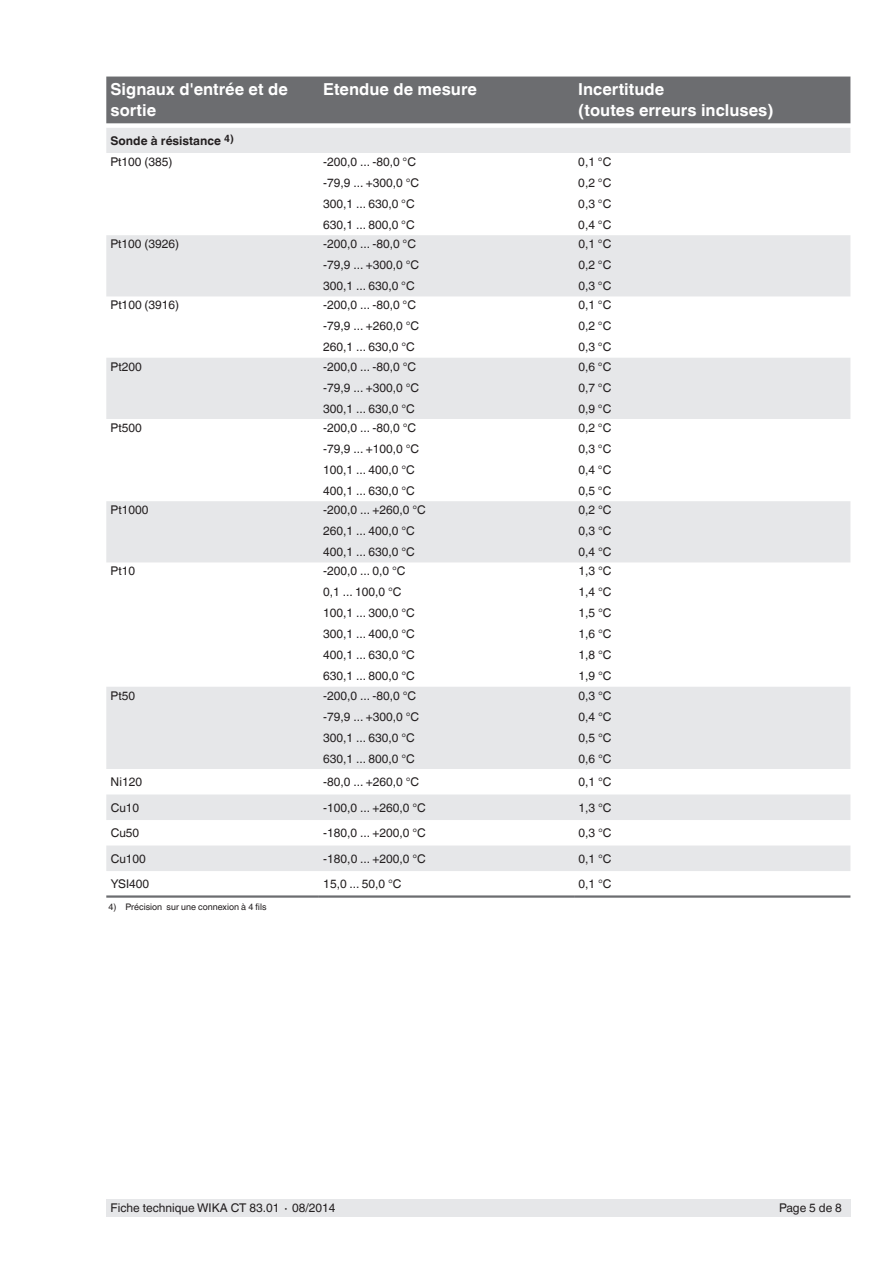
<style>
.page{position:relative;width:893px;height:1263px;background:#fff}
.page>*{position:absolute;margin:0;border:0;box-sizing:border-box;transform-origin:0 0}
.t1{font:700 16.5px/21px "Helvetica World";color:#fff}
.t2{font:12px/21px "Helvetica World";color:#231f20}
.t3{font:700 12px/21.3px "Helvetica World";color:#231f20}
.t4{font:9px "Helvetica World";color:#231f20}
.s1{font-weight:400}
</style>
<div class="page">
<div style="left:106px;top:1199px;width:744px;height:17px;background:#e6e7e9"></div>
<div style="left:106px;top:77px;width:744px;height:46px;background:#6c6d70"></div>
<svg style="left:106px;top:128px;width:744px;height:743px"></svg>
<hr style="left:106px;top:895px;width:213px;height:3px;background:#6c6d70">
<hr style="left:319px;top:895px;width:255px;height:3px;background:#6c6d70">
<hr style="left:574px;top:895px;width:276px;height:3px;background:#6c6d70">
<h1 class="t1" style="left:111px;top:79px;width:179px">Signaux d'entrée et de sortie</h1>
<h1 class="t1" style="left:323px;top:79px;width:155px">Etendue de mesure</h1>
<h1 class="t1" style="left:578px;top:79px;width:197px">Incertitude<br>(toutes erreurs incluses)</h1>
<p class="t3" style="left:111px;top:130px;width:125px">Sonde à résistance <sup>4)<br></sup><span class="s1">Pt100 (385)</span></p>
<p class="t2" style="left:323px;top:151px;width:97px">-200,0 ... -80,0 °C -79,9 ... +300,0 °C<br>300,1 ... 630,0 °C<br>630,1 ... 800,0 °C</p>
<p class="t2" style="left:578px;top:151px;width:35px;text-align:justify">0,1 °C 0,2 °C 0,3 °C 0,4 °C</p>
<p class="t2" style="left:111px;top:233px;width:70px">Pt100 (3926)</p>
<p class="t2" style="left:323px;top:233px;width:97px">-200,0 ... -80,0 °C -79,9 ... +300,0 °C<br>300,1 ... 630,0 °C</p>
<p class="t2" style="left:578px;top:233px;width:35px;text-align:justify">0,1 °C 0,2 °C 0,3 °C</p>
<p class="t2" style="left:111px;top:295px;width:70px">Pt100 (3916)</p>
<p class="t2" style="left:323px;top:295px;width:97px">-200,0 ... -80,0 °C -79,9 ... +260,0 °C<br>260,1 ... 630,0 °C</p>
<p class="t2" style="left:578px;top:295px;width:35px;text-align:justify">0,1 °C 0,2 °C 0,3 °C</p>
<p class="t2" style="left:111px;top:356px;width:33px">Pt200</p>
<p class="t2" style="left:323px;top:356px;width:97px">-200,0 ... -80,0 °C -79,9 ... +300,0 °C<br>300,1 ... 630,0 °C</p>
<p class="t2" style="left:578px;top:356px;width:35px;text-align:justify">0,6 °C 0,7 °C 0,9 °C</p>
<p class="t2" style="left:111px;top:417px;width:33px">Pt500</p>
<p class="t2" style="left:323px;top:417px;width:97px">-200,0 ... -80,0 °C -79,9 ... +100,0 °C<br>100,1 ... 400,0 °C<br>400,1 ... 630,0 °C</p>
<p class="t2" style="left:578px;top:417px;width:35px;text-align:justify">0,2 °C 0,3 °C 0,4 °C 0,5 °C</p>
<p class="t2" style="left:111px;top:499px;width:39px">Pt1000</p>
<p class="t2" style="left:323px;top:499px;width:104px">-200,0 ... +260,0 °C<br>260,1 ... 400,0 °C<br>400,1 ... 630,0 °C</p>
<p class="t2" style="left:578px;top:499px;width:35px;text-align:justify">0,2 °C 0,3 °C 0,4 °C</p>
<p class="t2" style="left:111px;top:561px;width:26px">Pt10</p>
<p class="t2" style="left:323px;top:561px;width:93px">-200,0 ... 0,0 °C<br>0,1 ... 100,0 °C<br>100,1 ... 300,0 °C<br>300,1 ... 400,0 °C<br>400,1 ... 630,0 °C<br>630,1 ... 800,0 °C</p>
<p class="t2" style="left:578px;top:561px;width:35px;text-align:justify">1,3 °C 1,4 °C 1,5 °C 1,6 °C 1,8 °C 1,9 °C</p>
<p class="t2" style="left:111px;top:685px;width:26px">Pt50</p>
<p class="t2" style="left:323px;top:685px;width:97px">-200,0 ... -80,0 °C -79,9 ... +300,0 °C<br>300,1 ... 630,0 °C<br>630,1 ... 800,0 °C</p>
<p class="t2" style="left:578px;top:685px;width:35px;text-align:justify">0,3 °C 0,4 °C 0,5 °C 0,6 °C</p>
<p class="t2" style="left:111px;top:771px;width:33px">Ni120</p>
<p class="t2" style="left:323px;top:771px;width:97px">-80,0 ... +260,0 °C</p>
<p class="t2" style="left:578px;top:771px;width:35px">0,1 °C</p>
<p class="t2" style="left:111px;top:797px;width:30px">Cu10</p>
<p class="t2" style="left:323px;top:797px;width:104px">-100,0 ... +260,0 °C</p>
<p class="t2" style="left:578px;top:797px;width:35px">1,3 °C</p>
<p class="t2" style="left:111px;top:822px;width:30px">Cu50</p>
<p class="t2" style="left:323px;top:822px;width:104px">-180,0 ... +200,0 °C</p>
<p class="t2" style="left:578px;top:822px;width:35px">0,3 °C</p>
<p class="t2" style="left:111px;top:848px;width:37px">Cu100</p>
<p class="t2" style="left:323px;top:848px;width:104px">-180,0 ... +200,0 °C</p>
<p class="t2" style="left:578px;top:848px;width:35px">0,1 °C</p>
<p class="t2" style="left:111px;top:873px;width:40px">YSI400</p>
<p class="t2" style="left:323px;top:873px;width:80px">15,0 ... 50,0 °C</p>
<p class="t2" style="left:578px;top:873px;width:35px">0,1 °C</p>
<p class="t4" style="left:108px;top:901px;width:160px">4) Précision sur une connexion à 4 fils</p>
<p class="t2" style="left:111px;top:1197px;width:227px">Fiche technique WIKA CT 83.01 ∙ 08/2014</p>
<p class="t2" style="left:779px;top:1197px;width:64px">Page 5 de 8</p>
</div>
